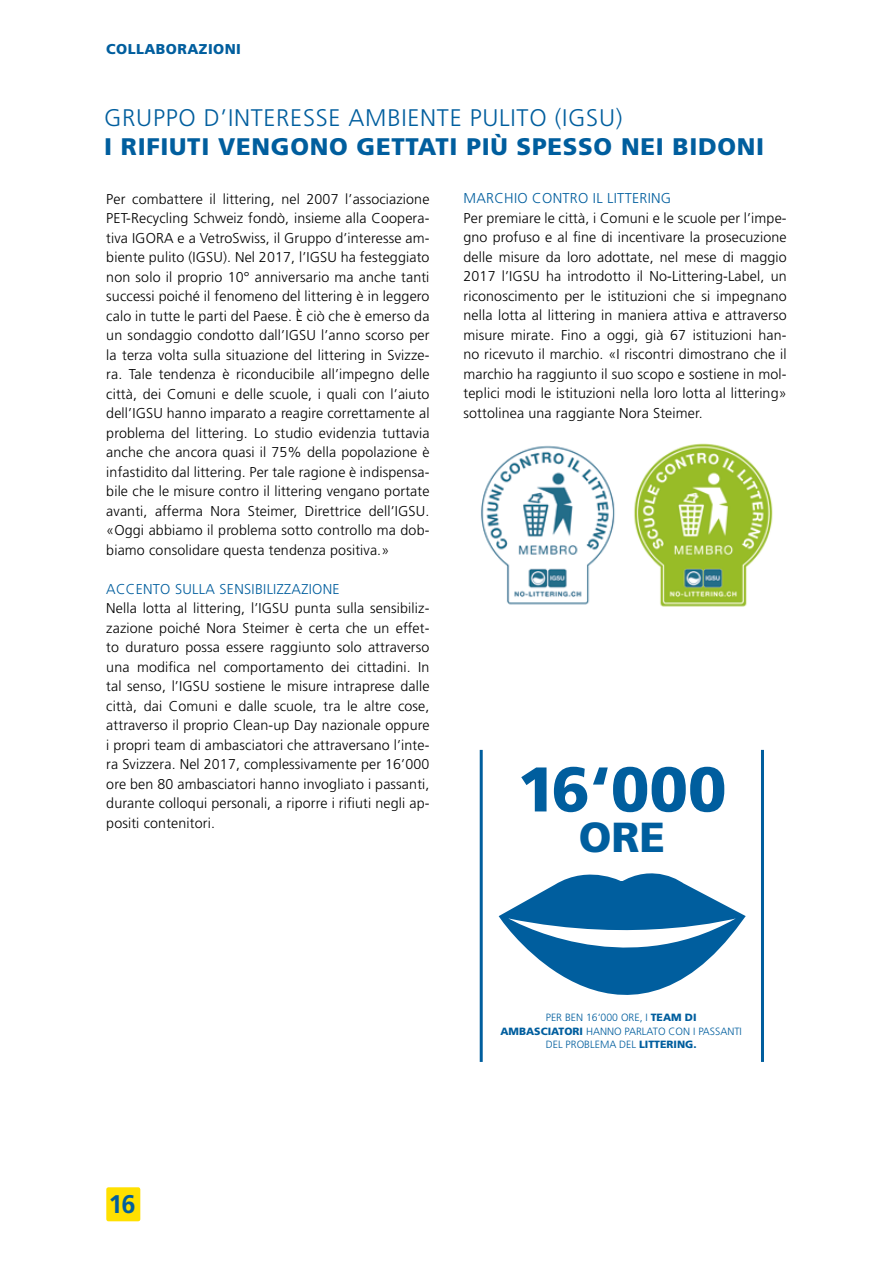
<style>
.page{position:relative;width:893px;height:1263px;background:#fff}
.page>*{position:absolute;margin:0;border:0;box-sizing:border-box;transform-origin:0 0}
.t1{font:900 63px "Frutiger";color:#005e9e}
.t2{font:900 42px "Frutiger";color:#005e9e}
.t3{font:700 25.5px "Frutiger";color:#005e9e}
.t4{font:900 24px "Frutiger";letter-spacing:.03em;color:#005e9e}
.t5{font:300 24px "Frutiger";letter-spacing:.03em;color:#005e9e}
.t6{font:300 14.25px/19.5px "Frutiger";letter-spacing:.01em;color:#000;text-align:justify}
.t7{font:300 14.25px "Frutiger";letter-spacing:.02em;color:#005e9e}
.t8{font:900 14.25px "Frutiger";letter-spacing:.03em;color:#005e9e}
.t9{font:300 10.5px/13.5px "Frutiger";color:#005e9e;text-align:center}
.s1{font-weight:900}
</style>
<div class="page">
<div style="left:106px;top:1187px;width:34px;height:34px;background:#ffe000;border-radius:2px"></div>
<hr style="left:480px;top:750px;width:3px;height:312px;background:#005e9e">
<hr style="left:761px;top:750px;width:3px;height:312px;background:#005e9e">
<img style="left:481px;top:443px;width:292px;height:164px">
<svg style="left:498px;top:873px;width:248px;height:122px"></svg>
<svg style="left:508px;top:918px;width:228px;height:66px"></svg>
<p class="t8" style="left:106px;top:40px;width:136px">COLLABORAZIONI</p>
<h3 class="t5" style="left:104px;top:104px;width:520px">GRUPPO D’INTERESSE AMBIENTE PULITO (IGSU)</h3>
<h3 class="t4" style="left:104px;top:132px;width:662px">I RIFIUTI VENGONO GETTATI PIÙ SPESSO NEI BIDONI</h3>
<p class="t6" style="left:106px;top:189px;width:325px">Per combattere il littering, nel 2007 l’associazione PET-Recycling Schweiz fondò, insieme alla Coopera&shy;tiva IGORA e a VetroSwiss, il Gruppo d’interesse am&shy;biente pulito (IGSU). Nel 2017, l’IGSU ha festeggiato non solo il proprio 10° anniversario ma anche tanti successi poiché il fenomeno del littering è in leggero calo in tutte le parti del Paese. È ciò che è emerso da un sondaggio condotto dall’IGSU l’anno scorso per la terza volta sulla situazione del littering in Svizze&shy;ra. Tale tendenza è riconducibile all’impegno delle città, dei Comuni e delle scuole, i quali con l’aiuto dell’IGSU hanno imparato a reagire correttamente al problema del littering. Lo studio evidenzia tuttavia anche che ancora quasi il 75% della popolazione è infastidito dal littering. Per tale ragione è indispensa&shy;bile che le misure contro il littering vengano portate avanti, afferma Nora Steimer, Direttrice dell’IGSU. «Oggi abbiamo il problema sotto controllo ma dob&shy;biamo consolidare questa tendenza positiva.»</p>
<p class="t7" style="left:106px;top:580px;width:235px">ACCENTO SULLA SENSIBILIZZAZIONE</p>
<p class="t6" style="left:106px;top:598px;width:325px">Nella lotta al littering, l’IGSU punta sulla sensibiliz&shy;zazione poiché Nora Steimer è certa che un effet&shy;to duraturo possa essere raggiunto solo attraverso una modifica nel comportamento dei cittadini. In tal senso, l’IGSU sostiene le misure intraprese dalle città, dai Comuni e dalle scuole, tra le altre cose, attraverso il proprio Clean-up Day nazionale oppure i propri team di ambasciatori che attraversano l’inte&shy;ra Svizzera. Nel 2017, complessivamente per 16’000 ore ben 80 ambasciatori hanno invogliato i passanti, durante colloqui personali, a riporre i rifiuti negli ap&shy;positi contenitori.</p>
<p class="t7" style="left:463px;top:190px;width:209px">MARCHIO CONTRO IL LITTERING</p>
<p class="t6" style="left:463px;top:208px;width:325px">Per premiare le città, i Comuni e le scuole per l’impe&shy;gno profuso e al fine di incentivare la prosecuzione delle misure da loro adottate, nel mese di maggio 2017 l’IGSU ha introdotto il No-Littering-Label, un riconoscimento per le istituzioni che si impegnano nella lotta al littering in maniera attiva e attraverso misure mirate. Fino a oggi, già 67 istituzioni han&shy;no ricevuto il marchio. «I riscontri dimostrano che il marchio ha raggiunto il suo scopo e sostiene in mol&shy;teplici modi le istituzioni nella loro lotta al littering» sottolinea una raggiante Nora Steimer.</p>
<h1 class="t1" style="left:517px;top:751px;width:211px">16‘000</h1>
<h2 class="t2" style="left:579px;top:812px;width:88px">ORE</h2>
<h3 class="t3" style="left:108px;top:1189px;width:29px">16</h3>
<p class="t9" style="left:500px;top:1011px;width:243px">PER BEN 16‘000 ORE, I <span class="s1">TEAM DI<br>AMBASCIATORI</span> HANNO PARLATO CON I PASSANTI<br>DEL PROBLEMA DEL <span class="s1">LITTERING.</span></p>
</div>
